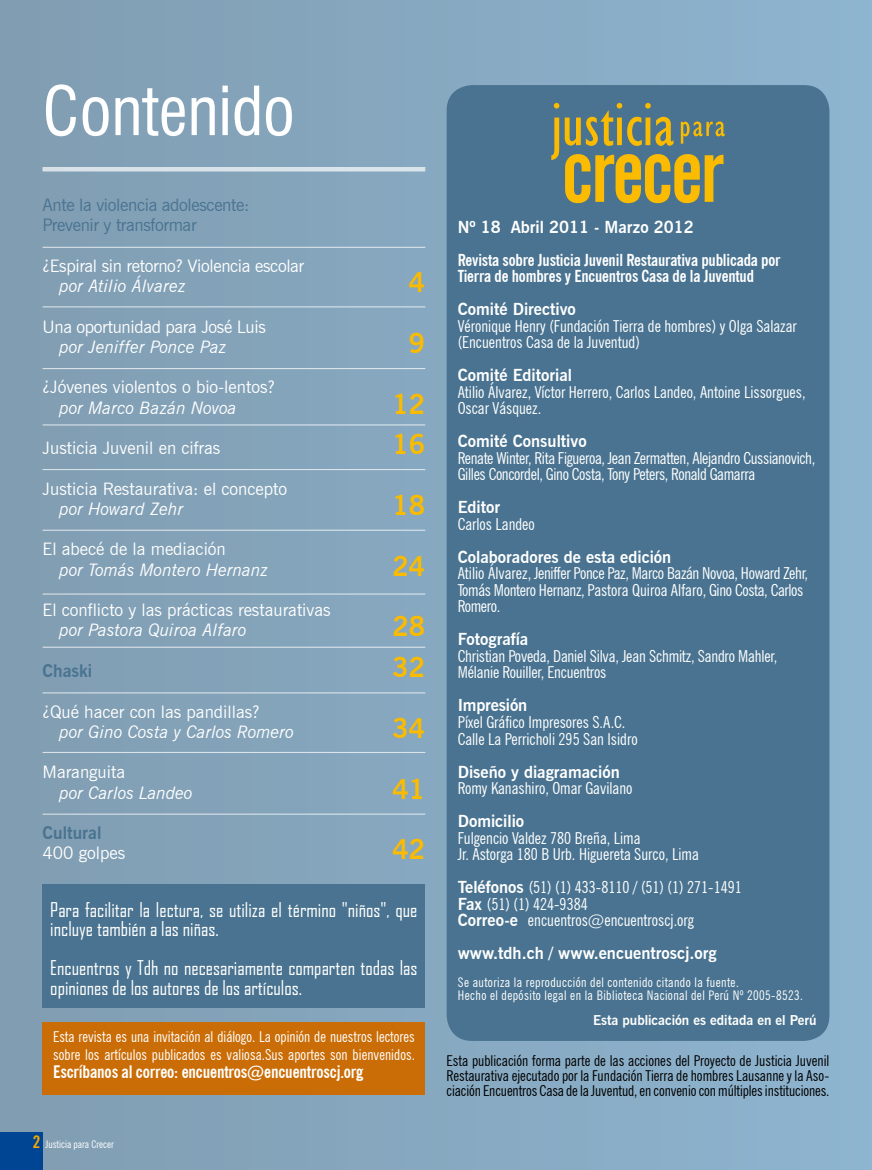
<style>
.page{position:relative;width:872px;height:1170px;background:#fff}
.page>*{position:absolute;margin:0;border:0;box-sizing:border-box;transform-origin:0 0}
.t1{font:condensed 65.85px "Swiss 721 BT";color:#fff}
.t2{font:700 27px/40.5px "News Gothic BT";color:#fabb00}
.t3{font:19.5px/19.5px "Agency FB";color:#fff}
.t4{font:17.25px "News Gothic BT";color:#fff}
.t5{font:italic 17.25px "News Gothic BT";color:#fff}
.t6{font:17.25px "News Gothic BT";letter-spacing:-.02em;color:#fff}
.t7{font:17.25px/20.2px "News Gothic BT";letter-spacing:-.02em;color:#497390}
.t8{font:700 condensed 17.25px "News Gothic BT";letter-spacing:-.01em;color:#fff}
.t9{font:700 17.25px "News Gothic BT";color:#497390}
.t10{font:condensed 16.5px/16.5px "News Gothic BT";color:#fff}
.t11{font:condensed 16.5px/16.5px "News Gothic BT";letter-spacing:-.02em;color:#fff}
.t12{font:700 16.5px "News Gothic BT";color:#fff}
.t13{font:700 condensed 16.5px/16.5px "News Gothic BT";letter-spacing:-.01em;color:#fff}
.t14{font:condensed 15px/15px "News Gothic BT";letter-spacing:-.005em;color:#000;text-align:justify}
.t15{font:condensed 15px/18px "News Gothic BT";color:#fff}
.t16{font:700 13.5px "News Gothic BT";color:#fff}
.t17{font:condensed 13.2px/13.2px "News Gothic BT";letter-spacing:.03em;color:#fff}
.t18{font:condensed 10.5px "News Gothic BT";color:#fff}
.s1{font-weight:700;font-size:17.25px;color:#f7a800}
.s2{font-weight:700;font-stretch:normal}
</style>
<div class="page">
<div style="left:0;top:0;width:872px;height:1169px;background:linear-gradient(to right,#819db1,#8db4cf)"></div>
<div style="left:43px;top:1022px;width:382px;height:72px;background:#ca6d06"></div>
<div style="left:43px;top:884px;width:382px;height:124px;background:#497390"></div>
<div style="left:446px;top:85px;width:383px;height:955px;background:#497390;border-radius:26px"></div>
<svg style="left:551px;top:103px;width:174px;height:100px"></svg>
<hr style="left:43px;top:167px;width:382px;height:4px;background:#d9e3e9">
<hr style="left:43px;top:247px;width:382px;height:1px;background:#fff">
<hr style="left:43px;top:306px;width:382px;height:1px;background:#fff">
<hr style="left:43px;top:424px;width:382px;height:1px;background:#fff">
<hr style="left:43px;top:469px;width:382px;height:1px;background:#fff">
<hr style="left:43px;top:368px;width:382px;height:1px;background:#fff">
<hr style="left:43px;top:529px;width:382px;height:1px;background:#fff">
<hr style="left:43px;top:593px;width:382px;height:1px;background:#fff">
<hr style="left:43px;top:692px;width:382px;height:1px;background:#fff">
<hr style="left:43px;top:751px;width:382px;height:2px;background:#fff">
<hr style="left:43px;top:813px;width:382px;height:1px;background:#fff">
<hr style="left:43px;top:646px;width:382px;height:1px;background:#fff">
<div style="left:0;top:1131px;width:43px;height:38px;background:#004494"></div>
<h1 class="t1" style="left:43px;top:72px;width:254px">Contenido</h1>
<p class="t7" style="left:43px;top:194px;width:208px">Ante la violencia adolescente:<br>Prevenir y transformar</p>
<p class="t6" style="left:43px;top:255px;width:263px">¿Espiral sin retorno? Violencia escolar</p>
<p class="t5" style="left:60px;top:275px;width:128px">por Atilio Álvarez</p>
<p class="t6" style="left:43px;top:316px;width:225px">Una oportunidad para José Luis</p>
<p class="t5" style="left:60px;top:336px;width:168px">por Jeniffer Ponce Paz</p>
<p class="t4" style="left:43px;top:377px;width:234px">¿Jóvenes violentos o bio-lentos?</p>
<p class="t5" style="left:60px;top:397px;width:179px">por Marco Bazán Novoa</p>
<p class="t4" style="left:43px;top:437px;width:179px">Justicia Juvenil en cifras</p>
<p class="t4" style="left:43px;top:478px;width:246px">Justicia Restaurativa: el concepto</p>
<p class="t5" style="left:60px;top:498px;width:125px">por Howard Zehr</p>
<p class="t4" style="left:43px;top:539px;width:185px">El abecé de la mediación</p>
<p class="t5" style="left:60px;top:559px;width:210px">por Tomás Montero Hernanz</p>
<p class="t4" style="left:43px;top:599px;width:290px">El conflicto y las prácticas restaurativas</p>
<p class="t5" style="left:60px;top:620px;width:189px">por Pastora Quiroa Alfaro</p>
<p class="t9" style="left:43px;top:660px;width:51px">Chaski</p>
<p class="t4" style="left:43px;top:701px;width:219px">¿Qué hacer con las pandillas?</p>
<p class="t5" style="left:60px;top:721px;width:236px">por Gino Costa y Carlos Romero</p>
<p class="t4" style="left:43px;top:761px;width:84px">Maranguita</p>
<p class="t5" style="left:60px;top:782px;width:135px">por Carlos Landeo</p>
<p class="t9" style="left:43px;top:822px;width:60px">Cultural</p>
<p class="t4" style="left:43px;top:842px;width:84px">400 golpes</p>
<h2 class="t2" style="left:409px;top:262px;width:18px">4</h2>
<h2 class="t2" style="left:409px;top:322px;width:18px">9</h2>
<h2 class="t2" style="left:392px;top:383px;width:34px">12<br>16</h2>
<h2 class="t2" style="left:392px;top:484px;width:34px">18</h2>
<h2 class="t2" style="left:392px;top:545px;width:34px">24</h2>
<h2 class="t2" style="left:392px;top:606px;width:34px">28<br>32</h2>
<h2 class="t2" style="left:392px;top:707px;width:34px">34</h2>
<h2 class="t2" style="left:392px;top:768px;width:34px">41</h2>
<h2 class="t2" style="left:392px;top:829px;width:34px">42</h2>
<p class="t3" style="left:50px;top:899px;width:369px">Para facilitar la lectura, se utiliza el término "niños", que incluye también a las niñas.</p>
<p class="t3" style="left:50px;top:957px;width:369px">Encuentros y Tdh no necesariamente comparten todas las opiniones de los autores de los artículos.</p>
<p class="t15" style="left:53px;top:1027px;width:363px">Esta revista es una invitación al diálogo. La opinión de nuestros lectores sobre los artículos publicados es valiosa.Sus aportes son bienvenidos.</p>
<p class="t8" style="left:53px;top:1061px;width:311px">Escríbanos al correo: encuentros@encuentroscj.org</p>
<p class="t18" style="left:33px;top:1138px;width:83px"><span class="s1">2</span> Justicia para Crecer</p>
<p class="t12" style="left:458px;top:217px;width:237px">Nº 18 Abril 2011 - Marzo 2012</p>
<p class="t13" style="left:458px;top:251px;width:324px">Revista sobre Justicia Juvenil Restaurativa publicada por<br>Tierra de hombres y Encuentros Casa de la Juventud</p>
<p class="t12" style="left:458px;top:299px;width:120px">Comité Directivo</p>
<p class="t10" style="left:458px;top:317px;width:341px">Véronique Henry (Fundación Tierra de hombres) y Olga Salazar (Encuentros Casa de la Juventud)</p>
<p class="t12" style="left:458px;top:365px;width:116px">Comité Editorial</p>
<p class="t10" style="left:458px;top:383px;width:349px">Atilio Álvarez, Víctor Herrero, Carlos Landeo, Antoine Lissorgues,<br>Oscar Vásquez.</p>
<p class="t12" style="left:458px;top:431px;width:130px">Comité Consultivo</p>
<p class="t11" style="left:458px;top:449px;width:359px">Renate Winter, Rita Figueroa, Jean Zermatten, Alejandro Cussianovich,<br>Gilles Concordel, Gino Costa, Tony Peters, Ronald Gamarra</p>
<p class="t12" style="left:458px;top:497px;width:44px">Editor</p>
<p class="t10" style="left:458px;top:515px;width:79px">Carlos Landeo</p>
<p class="t12" style="left:458px;top:547px;width:215px">Colaboradores de esta edición</p>
<p class="t11" style="left:458px;top:565px;width:352px">Atilio Álvarez, Jeniffer Ponce Paz, Marco Bazán Novoa, Howard Zehr,<br>Tomás Montero Hernanz, Pastora Quiroa Alfaro, Gino Costa, Carlos<br>Romero.</p>
<p class="t12" style="left:458px;top:629px;width:72px">Fotografía</p>
<p class="t10" style="left:458px;top:647px;width:321px">Christian Poveda, Daniel Silva, Jean Schmitz, Sandro Mahler,<br>Mélanie Rouiller, Encuentros</p>
<p class="t12" style="left:458px;top:695px;width:71px">Impresión</p>
<p class="t10" style="left:458px;top:713px;width:181px">Píxel Gráfico Impresores S.A.C.<br>Calle La Perricholi 295 San Isidro</p>
<p class="t12" style="left:458px;top:761px;width:164px">Diseño y diagramación</p>
<p class="t10" style="left:458px;top:779px;width:176px">Romy Kanashiro, Omar Gavilano</p>
<p class="t12" style="left:458px;top:811px;width:68px">Domicilio</p>
<p class="t10" style="left:458px;top:829px;width:243px">Fulgencio Valdez 780 Breña, Lima<br>Jr. Astorga 180 B Urb. Higuereta Surco, Lima</p>
<p class="t10" style="left:458px;top:878px;width:285px"><span class="s2">Teléfonos</span> (51) (1) 433-8110 / (51) (1) 271-1491<br><span class="s2">Fax</span> (51) (1) 424-9384<br><span class="s2">Correo-e</span> encuentros@encuentroscj.org</p>
<p class="t12" style="left:458px;top:943px;width:261px">www.tdh.ch / www.encuentroscj.org</p>
<p class="t17" style="left:458px;top:975px;width:346px">Se autoriza la reproducción del contenido citando la fuente.<br>Hecho el depósito legal en la Biblioteca Nacional del Perú Nº 2005-8523.</p>
<p class="t16" style="left:593px;top:1012px;width:225px">Esta publicación es editada en el Perú</p>
<p class="t14" style="left:446px;top:1052px;width:384px">Esta publicación forma parte de las acciones del Proyecto de Justicia Juvenil Restaurativa ejecutado por la Fundación Tierra de hombres Lausanne y la Aso&shy;ciación Encuentros Casa de la Juventud, en convenio con múltiples instituciones.</p>
</div>
